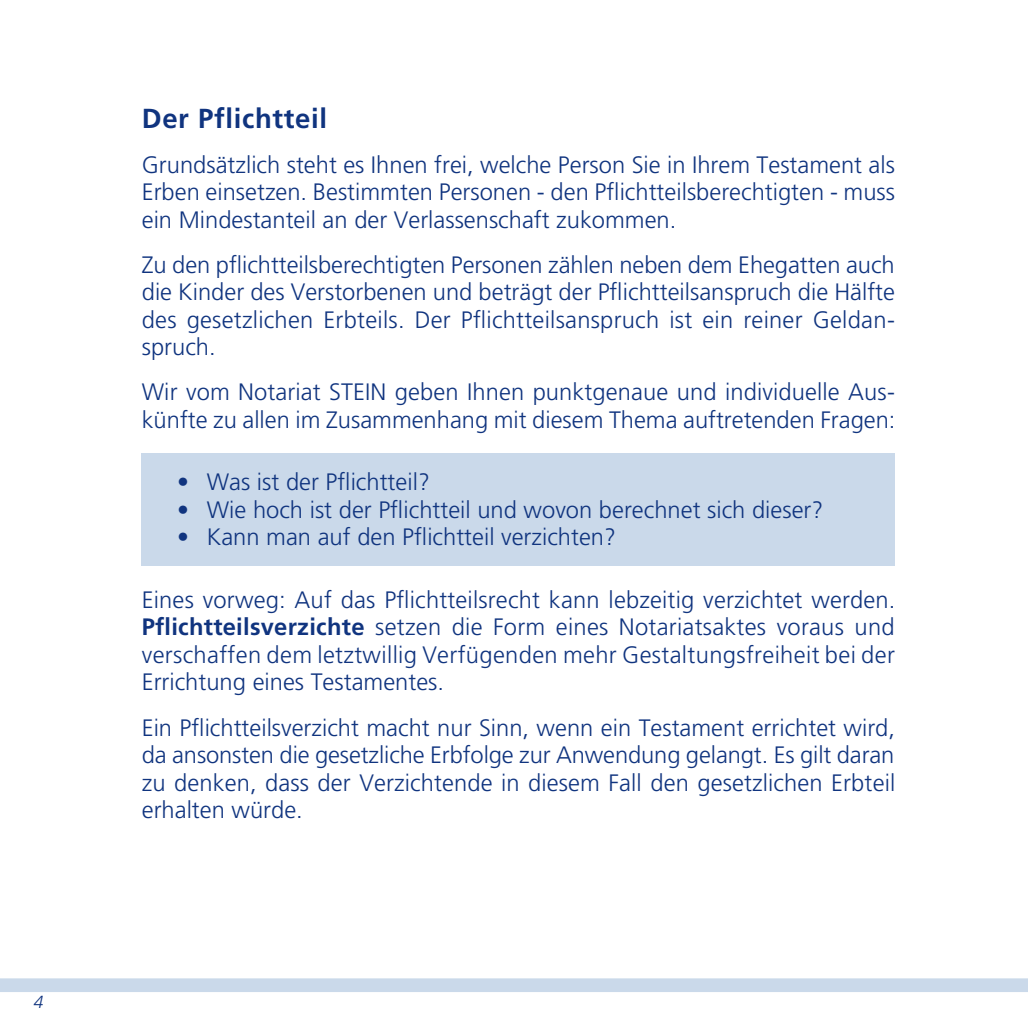
<style>
.page{position:relative;width:1028px;height:1028px;background:#fff}
.page>*{position:absolute;margin:0;border:0;box-sizing:border-box;transform-origin:0 0}
.t1{font:700 27.5px "Frutiger";letter-spacing:.025em;color:#10347f}
.t2{font:300 23.75px/27.5px "Frutiger";letter-spacing:.005em;color:#10347f;text-align:justify}
.t3{font:italic 300 17.5px "Frutiger";color:#10347f}
.s1{font-weight:700}
</style>
<div class="page">
<div style="left:142px;top:454px;width:753px;height:112px;background:#cad9ea"></div>
<svg style="left:0;top:978px;width:1028px;height:14px;background:#cbdaea"></svg>
<p class="t3" style="left:34px;top:992px;width:11px">4</p>
<p class="t1" style="left:142px;top:102px;width:187px">Der Pflichtteil</p>
<p class="t2" style="left:142px;top:151px;width:755px">Grundsätzlich steht es Ihnen frei, welche Person Sie in Ihrem Testament als Erben einsetzen. Bestimmten Personen - den Pflichtteilsberechtigten - muss ein Mindestanteil an der Verlassenschaft zukommen.</p>
<p class="t2" style="left:142px;top:251px;width:754px">Zu den pflichtteilsberechtigten Personen zählen neben dem Ehegatten auch die Kinder des Verstorbenen und beträgt der Pflichtteilsanspruch die Hälfte des gesetzlichen Erbteils. Der Pflichtteilsanspruch ist ein reiner Geldan&shy;spruch.</p>
<p class="t2" style="left:142px;top:378px;width:755px">Wir vom Notariat STEIN geben Ihnen punktgenaue und individuelle Aus&shy;künfte zu allen im Zusammenhang mit diesem Thema auftretenden Fragen:</p>
<p class="t2" style="left:177px;top:468px;width:254px">• Was ist der Pflichtteil?</p>
<p class="t2" style="left:177px;top:496px;width:647px">• Wie hoch ist der Pflichtteil und wovon berechnet sich dieser?</p>
<p class="t2" style="left:177px;top:523px;width:440px">• Kann man auf den Pflichtteil verzichten?</p>
<p class="t2" style="left:142px;top:586px;width:755px">Eines vorweg: Auf das Pflichtteilsrecht kann lebzeitig verzichtet werden.<br><span class="s1">Pflichtteilsverzichte</span> setzen die Form eines Notariatsaktes voraus und</p>
<p class="t2" style="left:142px;top:641px;width:754px">verschaffen dem letztwillig Verfügenden mehr Gestaltungsfreiheit bei der</p>
<p class="t2" style="left:142px;top:668px;width:304px">Errichtung eines Testamentes.</p>
<p class="t2" style="left:142px;top:713px;width:755px">Ein Pflichtteilsverzicht macht nur Sinn, wenn ein Testament errichtet wird, da ansonsten die gesetzliche Erbfolge zur Anwendung gelangt. Es gilt daran zu denken, dass der Verzichtende in diesem Fall den gesetzlichen Erbteil erhalten würde.</p>
</div>
